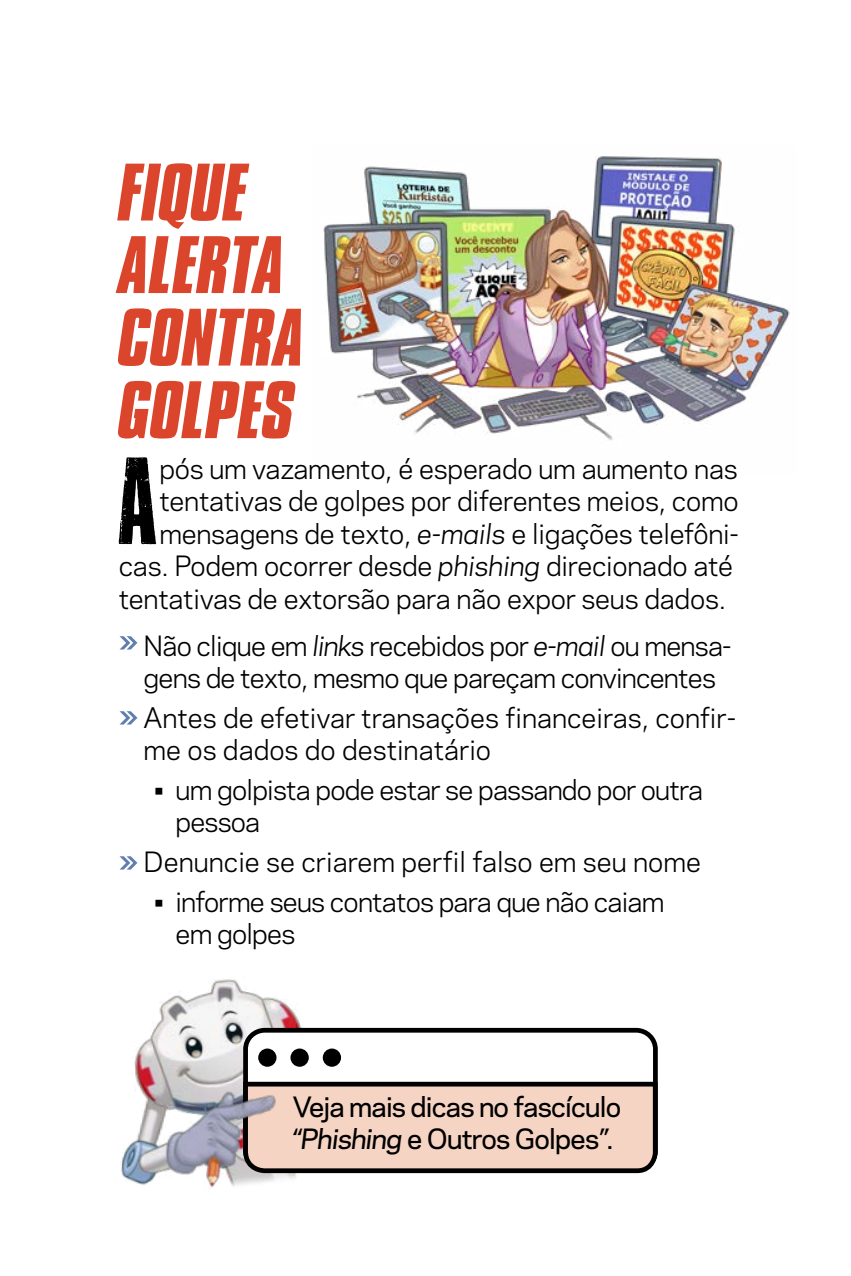
<style>
.page{position:relative;width:851px;height:1276px;background:#fff}
.page>*{position:absolute;margin:0;border:0;box-sizing:border-box;transform-origin:0 0}
.t1{font:103.25px "Cross Town";color:#000}
.t2{font:italic 700 70px/72.5px "Compacta BT";color:#da452c}
.t3{font:26.25px/32.5px "Galaxie Polaris";letter-spacing:-.01em;color:#000}
.t4{font:26.25px/32.5px "Galaxie Polaris";letter-spacing:-.03em;color:#000}
.t5{font:500 26.25px/32.5px "Galaxie Polaris";letter-spacing:-.03em;color:#000}
.s1{font-style:italic}
</style>
<div class="page">
<svg style="left:119px;top:636px;width:18px;height:13px"></svg>
<svg style="left:119px;top:711px;width:18px;height:13px"></svg>
<svg style="left:119px;top:856px;width:18px;height:13px"></svg>
<div style="left:243px;top:1028px;width:414px;height:144px;border:5px solid #000;border-radius:19px"></div>
<svg style="left:429px;top:1079px;width:229px;height:95px;background:#d9bcaf"></svg>
<img style="left:121px;top:979px;width:308px;height:210px">
<img style="left:323px;top:156px;width:467px;height:284px">
<h2 class="t2" style="left:119px;top:157px;width:188px">FIQUE<br>ALERTA<br>CONTRA<br>GOLPES</h2>
<h1 class="t1" style="left:119px;top:456px;width:43px">A</h1>
<p class="t3" style="left:159px;top:451px;width:579px">pós um vazamento, é esperado um aumento nas</p>
<p class="t3" style="left:159px;top:484px;width:580px">tentativas de golpes por diferentes meios, como</p>
<p class="t3" style="left:159px;top:516px;width:581px">mensagens de texto, <span class="s1">e-mails</span> e ligações telefôni-</p>
<p class="t3" style="left:119px;top:549px;width:616px">cas. Podem ocorrer desde <span class="s1">phishing</span> direcionado até</p>
<p class="t3" style="left:119px;top:581px;width:608px">tentativas de extorsão para não expor seus dados.</p>
<p class="t4" style="left:144px;top:628px;width:589px">Não clique em <span class="s1">links</span> recebidos por <span class="s1">e-mail</span> ou mensa&shy;gens de texto, mesmo que pareçam convincentes</p>
<p class="t3" style="left:144px;top:700px;width:594px">Antes de efetivar transações financeiras, confir&shy;me os dados do destinatário</p>
<p class="t4" style="left:175px;top:772px;width:529px;text-indent:-21px">• um golpista pode estar se passando por outra pessoa</p>
<p class="t3" style="left:144px;top:844px;width:559px">Denuncie se criarem perfil falso em seu nome</p>
<p class="t4" style="left:175px;top:884px;width:490px;text-indent:-21px">• informe seus contatos para que não caiam em golpes</p>
<p class="t5" style="left:293px;top:1088px;width:330px">Veja mais dicas no fascículo <span class="s1">“Phishing</span> e Outros Golpes<span class="s1">”</span>.</p>
</div>
